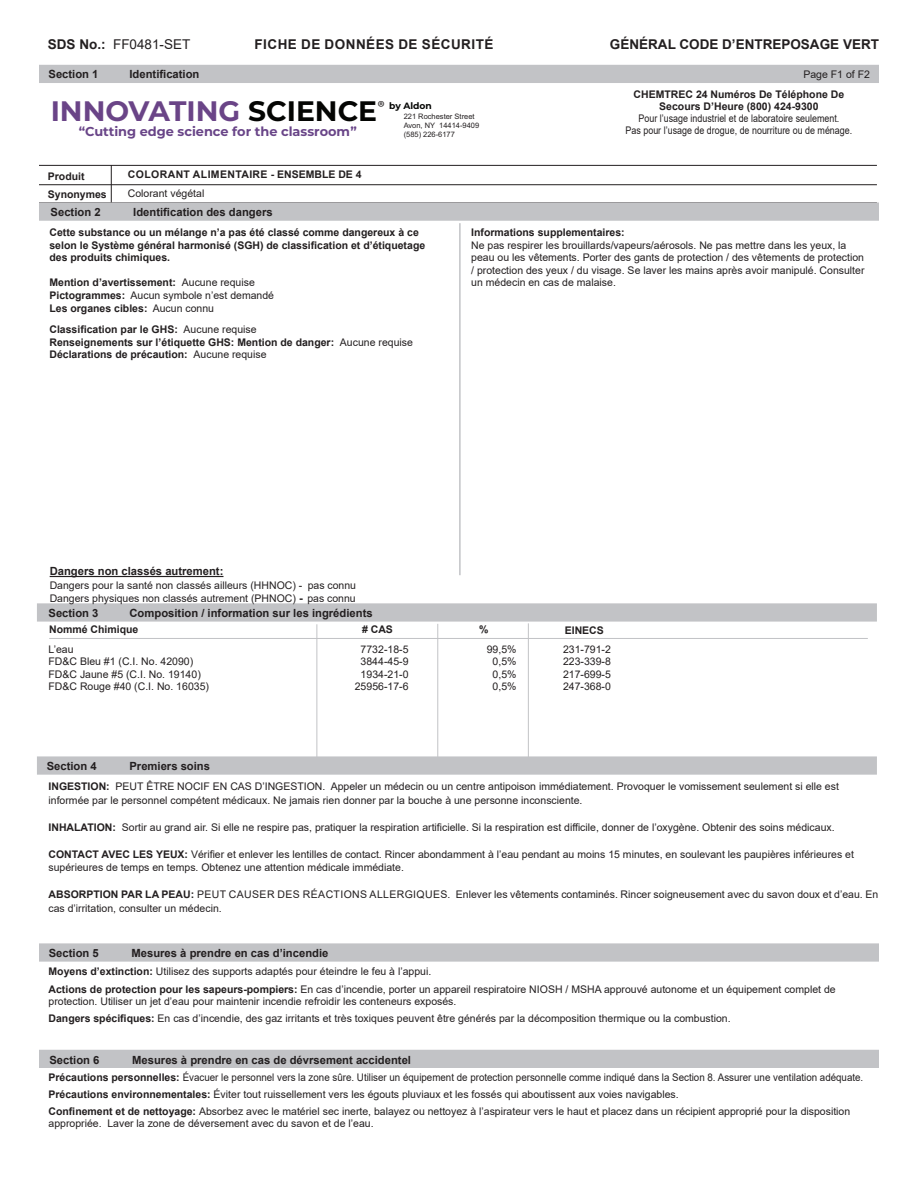
<style>
.page{position:relative;width:918px;height:1188px;background:#fff}
.page>*{position:absolute;margin:0;border:0;box-sizing:border-box;transform-origin:0 0}
.t1{font:700 28.2px "Montserrat";color:#6a4487}
.t2{font:700 13.5px "Arial";color:#231f20}
.t3{font:700 13.5px "Arial";letter-spacing:.035em;color:#231f20}
.t4{font:13.5px "Arial";color:#231f20}
.t5{font:700 12.9px "Montserrat";color:#694588}
.t6{font:700 11.25px "Arial";color:#231f20}
.t7{font:10.5px/13.5px "Arial";color:#231f20}
.t8{font:10.5px/16.8px "Arial";color:#231f20;scale:.93 1}
.t9{font:700 10.5px/12.6px "Arial";color:#231f20}
.t10{font:10.5px/12px "Arial";color:#231f20;text-align:center;scale:.85 1}
.t11{font:700 10.5px/18.5px "Arial";letter-spacing:.035em;color:#231f20}
.t12{font:700 9.15px "Montserrat";color:#040503}
.t13{font:7.5px/9px "Arial";color:#231f20}
.s1{font-weight:700}
.s2{color:#040503}
.s3{font-weight:400}
.s4{font-weight:700;font-size:11.25px}
</style>
<div class="page">
<hr style="left:111px;top:165px;width:1px;height:39px;background:#231f20">
<div style="left:39px;top:65px;width:840px;height:18px;background:#c2c3c6"></div>
<div style="left:37px;top:756px;width:840px;height:19px;background:#c2c3c6;border:2px solid #c2c3c6"></div>
<div style="left:39px;top:943px;width:840px;height:19px;background:#c2c3c6;border:2px solid #c2c3c6"></div>
<hr style="left:39px;top:184px;width:838px;height:1px;background:#231f20">
<div style="left:39px;top:1050px;width:840px;height:18px;background:#c2c3c6"></div>
<div style="left:37px;top:603px;width:840px;height:19px;background:#c2c3c6;border:2px solid #c2c3c6"></div>
<div style="left:39px;top:202px;width:840px;height:19px;background:#c2c3c6;border:2px solid #c2c3c6"></div>
<hr style="left:39px;top:165px;width:838px;height:1px;background:#231f20">
<hr style="left:437px;top:624px;width:1px;height:135px;background:#c2c3c6">
<hr style="left:49px;top:638px;width:819px;height:1px;background:#c2c3c6">
<hr style="left:316px;top:624px;width:1px;height:135px;background:#c2c3c6">
<hr style="left:528px;top:623px;width:1px;height:135px;background:#c2c3c6">
<hr style="left:459px;top:223px;width:2px;height:352px;background:#c2c3c6">
<hr style="left:50px;top:576px;width:173px;height:1px;background:#231f20">
<p class="t4" style="left:48px;top:35px;width:144px"><span class="s1">SDS No.:</span> FF0481-SET</p>
<p class="t2" style="left:610px;top:35px;width:271px">GÉNÉRAL CODE D’ENTREPOSAGE VERT</p>
<p class="t3" style="left:255px;top:35px;width:240px">FICHE DE DONNÉES DE SÉCURITÉ</p>
<p class="t6" style="left:49px;top:66px;width:52px">Section 1</p>
<p class="t6" style="left:130px;top:66px;width:72px">Identification</p>
<p class="t1" style="left:51px;top:91px;width:336px">INNOVATING <span class="s2">SCIENCE</span><sup>®</sup></p>
<p class="t5" style="left:79px;top:122px;width:280px">“Cutting edge science for the classroom”</p>
<p class="t12" style="left:389px;top:99px;width:44px">by Aldon</p>
<p class="t13" style="left:404px;top:111px;width:77px">221 Rochester Street<br>Avon, NY 14414-9409 (585) 226-6177</p>
<p class="t9" style="left:48px;top:170px;width:38px">Produit</p>
<p class="t9" style="left:48px;top:188px;width:60px">Synonymes</p>
<p class="t11" style="left:128px;top:165px;width:235px">COLORANT ALIMENTAIRE - ENSEMBLE DE 4<br><span class="s3">Colorant végétal</span></p>
<p class="t6" style="left:51px;top:204px;width:52px">Section 2</p>
<p class="t6" style="left:133px;top:204px;width:141px">Identification des dangers</p>
<p class="t7" style="left:803px;top:67px;width:68px">Page F1 of F2</p>
<p class="t10" style="left:626px;top:88px;width:268px"><span class="s1">CHEMTREC 24 Numéros De Téléphone De Secours D’Heure (800) 424-9300<br></span>Pour l’usage industriel et de laboratoire seulement.<br>Pas pour l’usage de drogue, de nourriture ou de ménage.</p>
<p class="t9" style="left:49px;top:226px;width:377px">Cette substance ou un mélange n’a pas été classé comme dangereux à ce selon le Système général harmonisé (SGH) de classification et d’étiquetage des produits chimiques.</p>
<p class="t9" style="left:49px;top:276px;width:226px">Mention d’avertissement: <span class="s3">Aucune requise<br></span>Pictogrammes: <span class="s3">Aucun symbole n’est demandé<br></span>Les organes cibles: <span class="s3">Aucun connu</span></p>
<p class="t9" style="left:49px;top:323px;width:365px">Classification par le GHS: <span class="s3">Aucune requise<br></span>Renseignements sur l’étiquette GHS: Mention de danger: <span class="s3">Aucune requise<br></span>Déclarations de précaution: <span class="s3">Aucune requise</span></p>
<p class="t7" style="left:471px;top:226px;width:395px;line-height:12.6px"><span class="s1">Informations supplementaires:<br></span>Ne pas respirer les brouillards/vapeurs/aérosols. Ne pas mettre dans les yeux, la peau ou les vêtements. Porter des gants de protection / des vêtements de protection / protection des yeux / du visage. Se laver les mains après avoir manipulé. Consulter un médecin en cas de malaise.</p>
<p class="t6" style="left:50px;top:563px;width:175px">Dangers non classés autrement:</p>
<p class="t7" style="left:50px;top:578px;width:308px">Dangers pour la santé non classés ailleurs (HHNOC) -<br>Dangers physiques non classés autrement (PHNOC) <span class="s4">-</span> pas connu</p>
<p class="t7" style="left:308px;top:578px;width:50px">pas connu</p>
<p class="t6" style="left:49px;top:605px;width:52px">Section 3</p>
<p class="t6" style="left:130px;top:605px;width:245px">Composition / information sur les ingrédients</p>
<p class="t9" style="left:49px;top:623px;width:91px">Nommé Chimique</p>
<p class="t9" style="left:362px;top:623px;width:32px"># CAS</p>
<p class="t9" style="left:479px;top:623px;width:11px">%</p>
<p class="t9" style="left:565px;top:624px;width:41px">EINECS</p>
<p class="t7" style="left:49px;top:642px;width:27px">L’eau</p>
<p class="t7" style="left:361px;top:642px;width:49px">7732-18-5</p>
<p class="t7" style="left:487px;top:642px;width:31px">99,5%</p>
<p class="t7" style="left:563px;top:642px;width:49px">231-791-2</p>
<p class="t7" style="left:49px;top:655px;width:146px">FD&amp;C Bleu #1 (C.I. No. 42090)</p>
<p class="t7" style="left:361px;top:655px;width:49px">3844-45-9</p>
<p class="t7" style="left:493px;top:655px;width:25px">0,5%</p>
<p class="t7" style="left:563px;top:655px;width:49px">223-339-8</p>
<p class="t7" style="left:49px;top:667px;width:154px">FD&amp;C Jaune #5 (C.I. No. 19140)</p>
<p class="t7" style="left:361px;top:667px;width:49px">1934-21-0</p>
<p class="t7" style="left:493px;top:667px;width:25px">0,5%</p>
<p class="t7" style="left:563px;top:667px;width:49px">217-699-5</p>
<p class="t7" style="left:49px;top:680px;width:162px">FD&amp;C Rouge #40 (C.I. No. 16035)</p>
<p class="t7" style="left:355px;top:680px;width:55px">25956-17-6</p>
<p class="t7" style="left:493px;top:680px;width:25px">0,5%</p>
<p class="t7" style="left:563px;top:680px;width:49px">247-368-0</p>
<p class="t6" style="left:47px;top:758px;width:52px">Section 4</p>
<p class="t6" style="left:129px;top:758px;width:82px">Premiers soins</p>
<p class="t7" style="left:49px;top:780px;width:792px"><span class="s1">INGESTION:</span> PEUT ÊTRE NOCIF EN CAS D’INGESTION. Appeler un médecin ou un centre antipoison immédiatement. Provoquer le vomissement seulement si elle est informée par le personnel compétent médicaux. Ne jamais rien donner par la bouche à une personne inconsciente.</p>
<p class="t7" style="left:49px;top:820px;width:788px"><span class="s1">INHALATION:</span> Sortir au grand air. Si elle ne respire pas, pratiquer la respiration artificielle. Si la respiration est difficile, donner de l’oxygène. Obtenir des soins médicaux.</p>
<p class="t7" style="left:49px;top:847px;width:807px"><span class="s1">CONTACT AVEC LES YEUX:</span> Vérifier et enlever les lentilles de contact. Rincer abondamment à l’eau pendant au moins 15 minutes, en soulevant les paupières inférieures et supérieures de temps en temps. Obtenez une attention médicale immédiate.</p>
<p class="t7" style="left:49px;top:888px;width:831px"><span class="s1">ABSORPTION PAR LA PEAU:</span> PEUT CAUSER DES RÉACTIONS ALLERGIQUES. Enlever les vêtements contaminés. Rincer soigneusement avec du savon doux et d’eau. En cas d’irritation, consulter un médecin.</p>
<p class="t6" style="left:49px;top:945px;width:52px">Section 5</p>
<p class="t6" style="left:132px;top:945px;width:198px">Mesures à prendre en cas d’incendie</p>
<p class="t7" style="left:49px;top:962px;width:789px;line-height:18px"><span class="s1">Moyens d’extinction:</span> Utilisez des supports adaptés pour éteindre le feu à l’appui.<br><span class="s1">Actions de protection pour les sapeurs-pompiers:</span> En cas d’incendie, porter un appareil respiratoire NIOSH / MSHA approuvé autonome et un équipement complet de</p>
<p class="t7" style="left:49px;top:993px;width:684px;line-height:16.5px">protection. Utiliser un jet d’eau pour maintenir incendie refroidir les conteneurs exposés.<br><span class="s1">Dangers spécifiques:</span> En cas d’incendie, des gaz irritants et très toxiques peuvent être générés par la décomposition thermique ou la combustion.</p>
<p class="t6" style="left:49px;top:1052px;width:52px">Section 6</p>
<p class="t6" style="left:132px;top:1052px;width:280px">Mesures à prendre en cas de dévrsement accidentel</p>
<p class="t8" style="left:49px;top:1069px;width:878px"><span class="s1">Précautions personnelles:</span> Évacuer le personnel vers la zone sûre. Utiliser un équipement de protection personnelle comme indiqué dans la Section 8. Assurer une ventilation adéquate.<br><span class="s1">Précautions environnementales:</span> Éviter tout ruissellement vers les égouts pluviaux et les fossés qui aboutissent aux voies navigables.<br><span class="s1">Confinement et de nettoyage:</span> Absorbez avec le matériel sec inerte, balayez ou nettoyez à l’aspirateur vers le haut et placez dans un récipient approprié pour la disposition</p>
<p class="t7" style="left:49px;top:1116px;width:327px">appropriée. Laver la zone de déversement avec du savon et de l’eau.</p>
</div>
